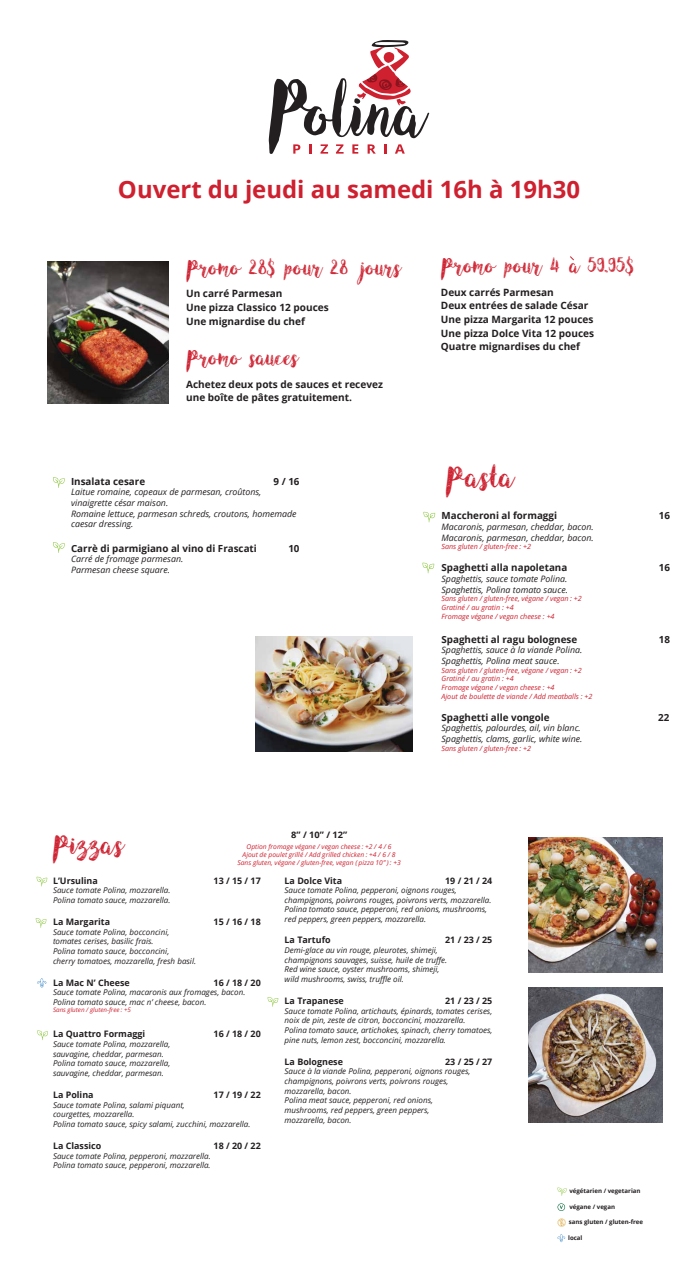
<style>
.page{position:relative;width:698px;height:1283px;background:#fff}
.page>*{position:absolute;margin:0;border:0;box-sizing:border-box;transform-origin:0 0}
.t1{font:30.44px "Angeline Vintage";letter-spacing:.005em;color:#ce202f;scale:1.04 1}
.t2{font:27.69px "Angeline Vintage";letter-spacing:.005em;color:#ce202f;scale:1.04 1}
.t3{font:700 23.88px "Open Sans";color:#ce202f}
.t4{font:21.81px "Angeline Vintage";letter-spacing:.005em;color:#ce202f}
.t5{font:700 10.06px/13.6px "Open Sans";color:#231f20}
.t6{font:700 9.81px "Open Sans";color:#231f20}
.t7{font:700 8.94px "Open Sans";color:#231f20}
.t8{font:700 8.94px "Open Sans";color:#231f20;scale:1.04 1}
.t9{font:italic 8.81px/10.6px "Open Sans";color:#231f20}
.t10{font:italic 8px/9.6px "Open Sans";color:#231f20}
.t11{font:italic 7.19px/8.6px "Open Sans";color:#ce202f}
.t12{font:italic 6.69px/8px "Open Sans";color:#ce202f;text-align:center}
.t13{font:italic 6.25px "Open Sans";color:#ce202f}
.t14{font:700 6.12px "Open Sans";color:#231f20}
</style>
<div class="page">
<svg style="left:423px;top:512px;width:12px;height:10px"></svg>
<svg style="left:422px;top:562px;width:12px;height:11px"></svg>
<svg style="left:53px;top:477px;width:12px;height:11px"></svg>
<svg style="left:53px;top:542px;width:12px;height:11px"></svg>
<svg style="left:557px;top:1187px;width:9px;height:8px"></svg>
<svg style="left:557px;top:1218px;width:8px;height:8px"></svg>
<svg style="left:557px;top:1234px;width:8px;height:8px"></svg>
<svg style="left:557px;top:1203px;width:8px;height:7px"></svg>
<svg style="left:37px;top:978px;width:9px;height:9px"></svg>
<svg style="left:267px;top:997px;width:11px;height:9px"></svg>
<svg style="left:37px;top:876px;width:10px;height:10px"></svg>
<svg style="left:36px;top:918px;width:10px;height:9px"></svg>
<svg style="left:37px;top:1030px;width:11px;height:10px"></svg>
<img style="left:528px;top:837px;width:134px;height:135px">
<img style="left:528px;top:988px;width:134px;height:134px">
<img style="left:47px;top:261px;width:121px;height:143px">
<svg style="left:269px;top:40px;width:160px;height:114px"></svg>
<img style="left:255px;top:637px;width:157px;height:115px">
<h3 class="t3" style="left:118px;top:173px;width:463px">Ouvert du jeudi au samedi 16h à 19h30</h3>
<h3 class="t4" style="left:186px;top:255px;width:215px">Promo 28$ pour 28 jours</h3>
<p class="t5" style="left:186px;top:286px;width:144px">Un carré Parmesan<br>Une pizza Classico 12 pouces<br>Une mignardise du chef</p>
<h3 class="t4" style="left:186px;top:345px;width:112px">Promo sauces</h3>
<p class="t5" style="left:186px;top:377px;width:198px">Achetez deux pots de sauces et recevez une boîte de pâtes gratuitement.</p>
<p class="t6" style="left:71px;top:474px;width:76px">Insalata cesare</p>
<p class="t6" style="left:273px;top:474px;width:27px">9 / 16</p>
<p class="t9" style="left:71px;top:486px;width:227px">Laitue romaine, copeaux de parmesan, croûtons, vinaigrette césar maison.<br>Romaine lettuce, parmesan schreds, croutons, homemade caesar dressing.</p>
<p class="t6" style="left:71px;top:541px;width:187px">Carrè di parmigiano al vino di Frascati</p>
<p class="t6" style="left:288px;top:541px;width:13px">10</p>
<p class="t9" style="left:71px;top:553px;width:114px">Carré de fromage parmesan.<br>Parmesan cheese square.</p>
<h3 class="t4" style="left:441px;top:253px;width:194px">Promo pour 4 a 59.95$</h3>
<p class="t5" style="left:441px;top:285px;width:155px">Deux carrés Parmesan<br>Deux entrées de salade César<br>Une pizza Margarita 12 pouces<br>Une pizza Dolce Vita 12 pouces<br>Quatre mignardises du chef</p>
<h1 class="t1" style="left:445px;top:459px;width:66px">Pasta</h1>
<p class="t6" style="left:441px;top:509px;width:117px">Maccheroni al formaggi</p>
<p class="t6" style="left:658px;top:509px;width:13px">16</p>
<p class="t9" style="left:441px;top:521px;width:154px">Macaronis, parmesan, cheddar, bacon.<br>Macaronis, parmesan, cheddar, bacon.</p>
<p class="t11" style="left:441px;top:542px;width:91px">Sans gluten / gluten-free : +2</p>
<p class="t6" style="left:441px;top:561px;width:127px">Spaghetti alla napoletana</p>
<p class="t6" style="left:658px;top:561px;width:13px">16</p>
<p class="t9" style="left:441px;top:573px;width:128px">Spaghettis, sauce tomate Polina.<br>Spaghettis, Polina tomato sauce.</p>
<p class="t11" style="left:441px;top:594px;width:142px">Sans gluten / gluten-free, végane / vegan : +2<br>Gratiné / au gratin : +4<br>Fromage végane / vegan cheese : +4</p>
<p class="t6" style="left:441px;top:632px;width:137px">Spaghetti al ragu bolognese</p>
<p class="t6" style="left:658px;top:632px;width:13px">18</p>
<p class="t9" style="left:441px;top:644px;width:142px">Spaghettis, sauce à la viande Polina.<br>Spaghettis, Polina meat sauce.</p>
<p class="t11" style="left:441px;top:665px;width:152px">Sans gluten / gluten-free, végane / vegan : +2<br>Gratiné / au gratin : +4<br>Fromage végane / vegan cheese : +4<br>Ajout de boulette de viande / Add meatballs : +2</p>
<p class="t6" style="left:441px;top:710px;width:110px">Spaghetti alle vongole</p>
<p class="t6" style="left:658px;top:710px;width:13px">22</p>
<p class="t9" style="left:441px;top:722px;width:142px">Spaghettis, palourdes, ail, vin blanc.<br>Spaghettis, clams, garlic, white wine.</p>
<p class="t11" style="left:441px;top:743px;width:91px">Sans gluten / gluten-free : +2</p>
<p class="t8" style="left:291px;top:828px;width:55px">8” / 10” / 12”</p>
<h2 class="t2" style="left:52px;top:829px;width:69px">Pizzas</h2>
<p class="t7" style="left:53px;top:874px;width:46px">L’Ursulina</p>
<p class="t7" style="left:213px;top:874px;width:49px">13 / 15 / 17</p>
<p class="t10" style="left:53px;top:885px;width:119px">Sauce tomate Polina, mozzarella.<br>Polina tomato sauce, mozzarella.</p>
<p class="t7" style="left:53px;top:915px;width:59px">La Margarita</p>
<p class="t7" style="left:213px;top:915px;width:49px">15 / 16 / 18</p>
<p class="t10" style="left:53px;top:926px;width:144px">Sauce tomate Polina, bocconcini, tomates cerises, basilic frais.<br>Polina tomato sauce, bocconcini,<br>cherry tomatoes, mozzarella, fresh basil.</p>
<p class="t7" style="left:53px;top:976px;width:78px">La Mac N’ Cheese</p>
<p class="t7" style="left:213px;top:976px;width:49px">16 / 18 / 20</p>
<p class="t10" style="left:53px;top:987px;width:194px">Sauce tomate Polina, macaronis aux fromages, bacon.<br>Polina tomato sauce, mac n’ cheese, bacon.</p>
<p class="t13" style="left:53px;top:1005px;width:79px">Sans gluten / gluten-free : +5</p>
<p class="t7" style="left:53px;top:1027px;width:94px">La Quattro Formaggi</p>
<p class="t7" style="left:213px;top:1027px;width:49px">16 / 18 / 20</p>
<p class="t10" style="left:53px;top:1039px;width:119px">Sauce tomate Polina, mozzarella, sauvagine, cheddar, parmesan.<br>Polina tomato sauce, mozzarella, sauvagine, cheddar, parmesan.</p>
<p class="t7" style="left:53px;top:1088px;width:42px">La Polina</p>
<p class="t7" style="left:213px;top:1088px;width:49px">17 / 19 / 22</p>
<p class="t10" style="left:53px;top:1099px;width:199px">Sauce tomate Polina, salami piquant,<br>courgettes, mozzarella.<br>Polina tomato sauce, spicy salami, zucchini, mozzarella.</p>
<p class="t7" style="left:53px;top:1139px;width:50px">La Classico</p>
<p class="t7" style="left:213px;top:1139px;width:49px">18 / 20 / 22</p>
<p class="t10" style="left:53px;top:1150px;width:159px">Sauce tomate Polina, pepperoni, mozzarella.<br>Polina tomato sauce, pepperoni, mozzarella.</p>
<p class="t12" style="left:237px;top:842px;width:165px">Option fromage végane / vegan cheese : +2 / 4 / 6<br>Ajout de poulet grillé / Add grilled chicken : +4 / 6 / 8<br>Sans gluten, végane / gluten-free, vegan ( pizza 10” ) : +3</p>
<p class="t7" style="left:284px;top:874px;width:59px">La Dolce Vita</p>
<p class="t7" style="left:445px;top:874px;width:49px">19 / 21 / 24</p>
<p class="t10" style="left:284px;top:885px;width:208px">Sauce tomate Polina, pepperoni, oignons rouges, champignons, poivrons rouges, poivrons verts, mozzarella.<br>Polina tomato sauce, pepperoni, red onions, mushrooms, red peppers, green peppers, mozzarella.</p>
<p class="t7" style="left:284px;top:933px;width:48px">La Tartufo</p>
<p class="t7" style="left:445px;top:933px;width:49px">21 / 23 / 25</p>
<p class="t10" style="left:284px;top:945px;width:164px">Demi-glace au vin rouge, pleurotes, shimeji, champignons sauvages, suisse, huile de truffe.<br>Red wine sauce, oyster mushrooms, shimeji, wild mushrooms, swiss, truffle oil.</p>
<p class="t7" style="left:284px;top:994px;width:61px">La Trapanese</p>
<p class="t7" style="left:445px;top:994px;width:49px">21 / 23 / 25</p>
<p class="t10" style="left:284px;top:1005px;width:209px">Sauce tomate Polina, artichauts, épinards, tomates cerises, noix de pin, zeste de citron, bocconcini, mozzarella.<br>Polina tomato sauce, artichokes, spinach, cherry tomatoes, pine nuts, lemon zest, bocconcini, mozzarella.</p>
<p class="t7" style="left:284px;top:1055px;width:60px">La Bolognese</p>
<p class="t7" style="left:445px;top:1055px;width:49px">23 / 25 / 27</p>
<p class="t10" style="left:284px;top:1066px;width:187px">Sauce à la viande Polina, pepperoni, oignons rouges, champignons, poivrons verts, poivrons rouges, mozzarella, bacon.<br>Polina meat sauce, pepperoni, red onions, mushrooms, red peppers, green peppers, mozzarella, bacon.</p>
<p class="t14" style="left:569px;top:1186px;width:73px">végétarien / vegetarian</p>
<p class="t14" style="left:568px;top:1217px;width:76px">sans gluten / gluten-free</p>
<p class="t14" style="left:568px;top:1233px;width:16px">local</p>
<p class="t14" style="left:569px;top:1202px;width:47px">végane / vegan</p>
</div>
